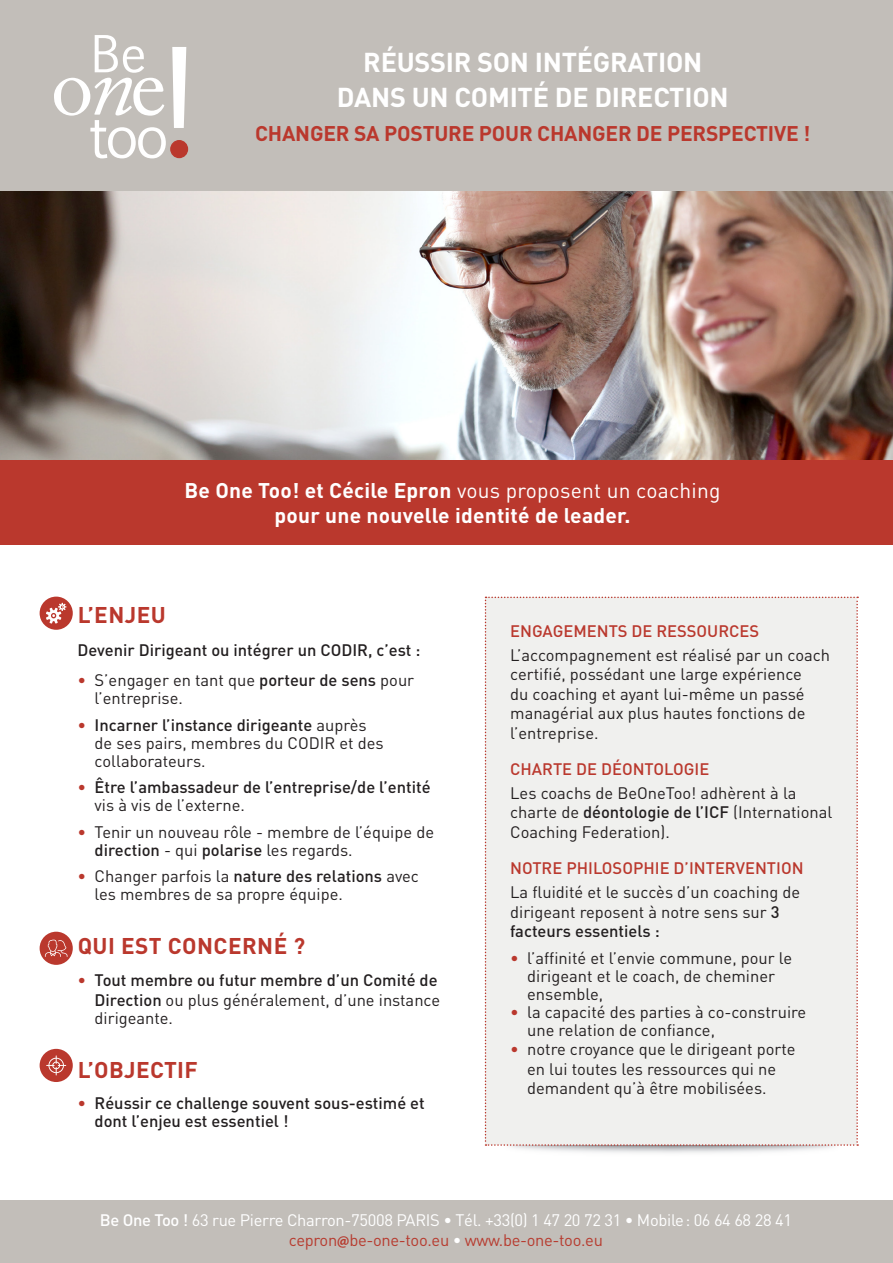
<style>
.page{position:relative;width:893px;height:1263px;background:#fff}
.page>*{position:absolute;margin:0;border:0;box-sizing:border-box;transform-origin:0 0}
.t1{font:700 27px/34.5px "DIN";letter-spacing:-.01em;color:#fff;text-align:center}
.t2{font:700 22.5px "DIN";letter-spacing:.02em;color:#ba382d}
.t3{font:700 21px/25.2px "DIN";letter-spacing:.01em;color:#fff;text-align:center}
.t4{font:700 21px "DIN";letter-spacing:-.01em;color:#ba382d}
.t5{font:16.5px/19.5px "DIN";color:#231f20}
.t6{font:500 16.5px/18px "DIN";color:#231f20}
.t7{font:16.5px/19.8px "DIN";letter-spacing:-.02em;color:#fff;text-align:center}
.t8{font:500 16.5px "DIN";color:#ba382d}
.s1{font-weight:400}
.s2{color:#ba382d}
.s3{font-weight:500}
.s4{font-weight:400;color:#ba382d}
.s5{color:#b73c30}
.s6{font-family:"Myriad Pro";font-weight:700;color:#b73c30}
</style>
<div class="page">
<div style="left:0;top:1200px;width:893px;height:63px;background:#c2beb9"></div>
<div style="left:0;top:0;width:893px;height:215px;background:#c2beb9"></div>
<svg style="left:54px;top:35px;width:133px;height:123px"></svg>
<div style="left:171px;top:141px;width:16px;height:17px;background:#ba382d;border-radius:50%"></div>
<div style="left:170px;top:140px;width:18px;height:18px;border:1px solid #ba382d;border-radius:50%"></div>
<img style="left:0;top:191px;width:893px;height:269px">
<div style="left:0;top:460px;width:893px;height:84px;background:#ba382d"></div>
<div style="left:485px;top:597px;width:373px;height:549px;background:#f0f0ee"></div>
<div style="left:40px;top:597px;width:33px;height:33px;background:#ba382d;border-radius:50%"></div>
<svg style="left:46px;top:603px;width:20px;height:21px"></svg>
<div style="left:40px;top:932px;width:33px;height:33px;background:#ba382d;border-radius:50%"></div>
<svg style="left:45px;top:940px;width:22px;height:17px"></svg>
<div style="left:40px;top:1049px;width:33px;height:33px;background:#ba382d;border-radius:50%"></div>
<svg style="left:46px;top:1055px;width:20px;height:20px"></svg>
<h1 class="t1" style="left:337px;top:44px;width:393px">RÉUSSIR SON INTÉGRATION<br>DANS UN COMITÉ DE DIRECTION</h1>
<p class="t4" style="left:255px;top:119px;width:557px">CHANGER SA POSTURE POUR CHANGER DE PERSPECTIVE !</p>
<p class="t3" style="left:185px;top:477px;width:537px">Be One Too! et Cécile Epron <span class="s1">vous proposent un coaching </span>pour une nouvelle identité de leader.</p>
<h2 class="t2" style="left:78px;top:600px;width:90px">L’ENJEU</h2>
<p class="t6" style="left:78px;top:640px;width:344px">Devenir Dirigeant ou intégrer un CODIR, c’est :</p>
<p class="t5" style="left:95px;top:671px;width:321px;line-height:18px;text-indent:-17px"><span class="s2">•</span> S’engager en tant que <span class="s3">porteur de sens</span> pour l’entreprise.</p>
<p class="t5" style="left:95px;top:716px;width:291px;line-height:18px;text-indent:-17px"><span class="s2">•</span> <span class="s3">Incarner l’instance dirigeante</span> auprès de ses pairs, membres du CODIR et des collaborateurs.</p>
<p class="t6" style="left:95px;top:778px;width:337px;text-indent:-17px"><span class="s4">•</span> Être l’ambassadeur de l’entreprise/de l’entité <span class="s1">vis à vis de l’externe.</span></p>
<p class="t5" style="left:95px;top:823px;width:341px;line-height:18px;text-indent:-17px"><span class="s2">•</span> Tenir un nouveau rôle - membre de l’équipe de <span class="s3">direction</span> - qui <span class="s3">polarise</span> les regards.</p>
<p class="t5" style="left:95px;top:867px;width:326px;line-height:18px;text-indent:-17px"><span class="s2">•</span> Changer parfois la <span class="s3">nature des relations</span> avec les membres de sa propre équipe.</p>
<h2 class="t2" style="left:78px;top:931px;width:229px">QUI EST CONCERNÉ ?</h2>
<p class="t6" style="left:78px;top:970px;width:364px;line-height:19.5px;text-align:right"><span class="s4">•</span> Tout membre ou futur membre d’un Comité de<br>Direction <span class="s1">ou plus généralement, d’une instance</span></p>
<p class="t5" style="left:95px;top:1008px;width:80px">dirigeante.</p>
<h2 class="t2" style="left:78px;top:1055px;width:122px">L’OBJECTIF</h2>
<p class="t6" style="left:95px;top:1093px;width:332px;text-indent:-17px"><span class="s4">•</span> Réussir ce challenge souvent sous-estimé et dont l’enjeu est essentiel !</p>
<p class="t8" style="left:510px;top:620px;width:251px">ENGAGEMENTS DE RESSOURCES</p>
<p class="t5" style="left:510px;top:644px;width:321px">L’accompagnement est réalisé par un coach certifié, possédant une large expérience<br>du coaching et ayant lui-même un passé managérial aux plus hautes fonctions de l’entreprise.</p>
<p class="t8" style="left:510px;top:758px;width:201px">CHARTE DE DÉONTOLOGIE</p>
<p class="t5" style="left:510px;top:783px;width:324px">Les coachs de BeOneToo! adhèrent à la charte de <span class="s3">déontologie de l’ICF</span> (International<br>Coaching Federation).</p>
<p class="t8" style="left:510px;top:858px;width:295px">NOTRE PHILOSOPHIE D’INTERVENTION</p>
<p class="t5" style="left:510px;top:882px;width:291px">La fluidité et le succès d’un coaching de dirigeant reposent à notre sens sur <span class="s3">3 facteurs essentiels :</span></p>
<p class="t5" style="left:527px;top:948px;width:266px;line-height:18px;text-indent:-17px"><span class="s2">•</span> l’affinité et l’envie commune, pour le dirigeant et le coach, de cheminer ensemble,</p>
<p class="t5" style="left:527px;top:1002px;width:281px;line-height:18px;text-indent:-17px"><span class="s2">•</span> la capacité des parties à co-construire une relation de confiance,</p>
<p class="t5" style="left:527px;top:1039px;width:270px;text-indent:-17px"><span class="s2">•</span> notre croyance que le dirigeant porte en lui toutes les ressources qui ne demandent qu’à être mobilisées.</p>
<p class="t7" style="left:100px;top:1210px;width:693px"><span class="s3">Be One Too !</span> 63 rue Pierre Charron-75008 PARIS • Tél. +33(0) 1 47 20 72 31 • Mobile: 06 64 68 28 41 <span class="s5">cepron</span><span class="s6">@</span><span class="s5">be-one-too.eu</span> • <span class="s5">www.be-one-too.eu</span></p>
</div>
